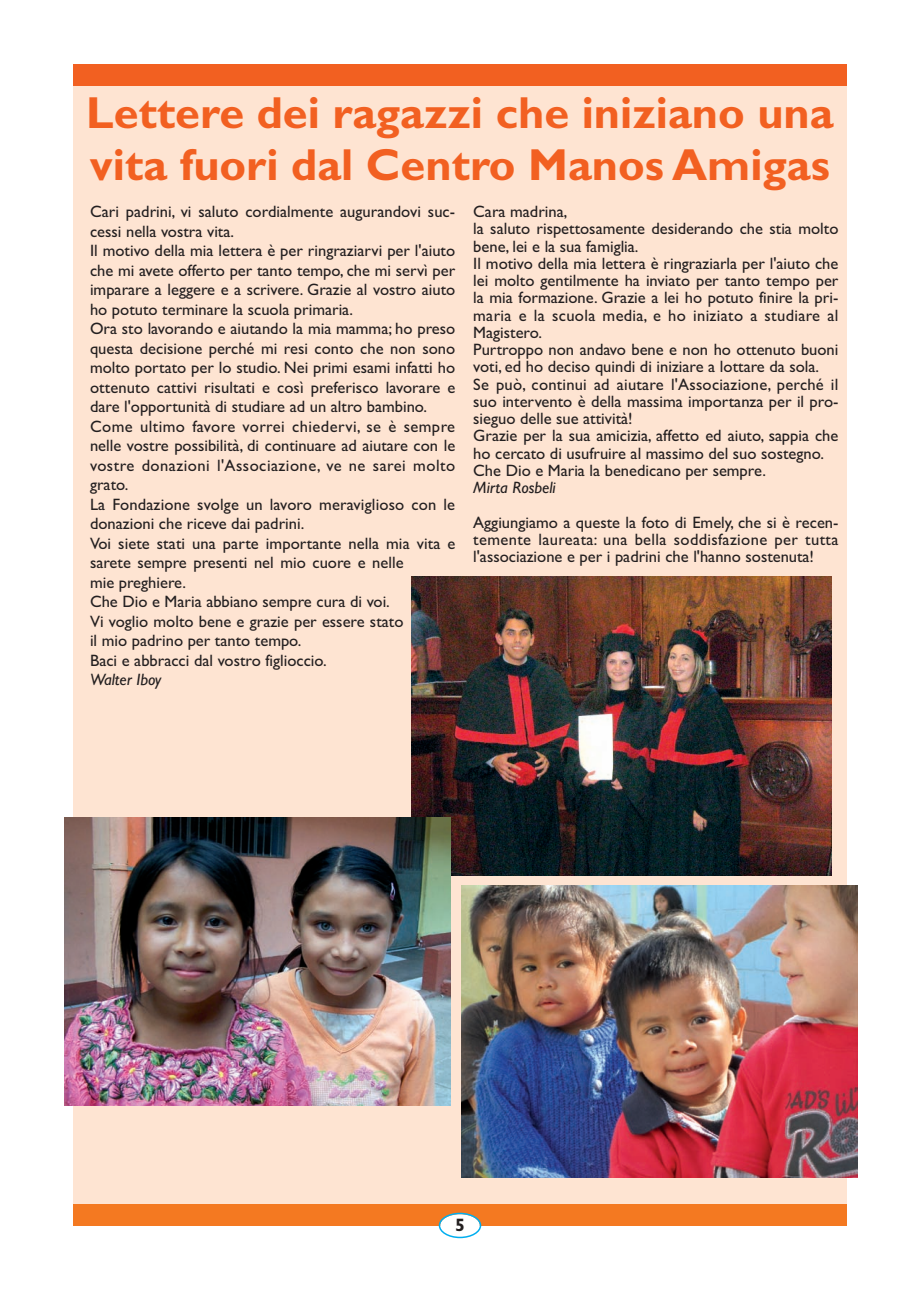
<style>
.page{position:relative;width:920px;height:1290px;background:#fff}
.page>*{position:absolute;margin:0;border:0;box-sizing:border-box;transform-origin:0 0}
.t1{font:700 45px/52.5px "Gill Sans";color:#f26021}
.t2{font:700 18px "Gill Sans";color:#231f20}
.t3{font:16.5px/19.5px "Gill Sans TT";color:#231f20}
.t4{font:16.5px "Gill Sans Italic TT";color:#231f20}
</style>
<div class="page">
<div style="left:73px;top:77px;width:774px;height:1136px;background:#fee4d2"></div>
<div style="left:73px;top:65px;width:774px;height:21px;background:#f26021"></div>
<div style="left:73px;top:1204px;width:774px;height:21px;background:#f47921"></div>
<svg style="left:439px;top:1213px;width:42px;height:25px"></svg>
<img style="left:411px;top:576px;width:420px;height:300px">
<img style="left:461px;top:886px;width:396px;height:291px">
<img style="left:64px;top:818px;width:386px;height:288px">
<h1 class="t1" style="left:86px;top:90px;width:749px">Lettere dei ragazzi che iniziano una vita fuori dal Centro Manos Amigas</h1>
<p class="t3" style="left:90px;top:202px;width:367px">Cari padrini, vi saluto cordialmente augurandovi suc&shy;cessi nella vostra vita.<br>Il motivo della mia lettera è per ringraziarvi per l'aiuto che mi avete offerto per tanto tempo, che mi servì per imparare a leggere e a scrivere. Grazie al vostro aiuto ho potuto terminare la scuola primaria.<br>Ora sto lavorando e aiutando la mia mamma; ho preso questa decisione perché mi resi conto che non sono molto portato per lo studio. Nei primi esami infatti ho ottenuto cattivi risultati e così preferisco lavorare e dare l'opportunità di studiare ad un altro bambino.<br>Come ultimo favore vorrei chiedervi, se è sempre nelle vostre possibilità, di continuare ad aiutare con le vostre donazioni l'Associazione, ve ne sarei molto grato.<br>La Fondazione svolge un lavoro meraviglioso con le donazioni che riceve dai padrini.<br>Voi siete stati una parte importante nella mia vita e sarete sempre presenti nel mio cuore e nelle<br>mie preghiere.<br>Che Dio e Maria abbiano sempre cura di voi.<br>Vi voglio molto bene e grazie per essere stato<br>il mio padrino per tanto tempo.<br>Baci e abbracci dal vostro figlioccio.</p>
<p class="t4" style="left:90px;top:670px;width:73px">Walter Iboy</p>
<p class="t3" style="left:473px;top:203px;width:367px;line-height:17.2px">Cara madrina,<br>la saluto rispettosamente desiderando che stia molto bene, lei e la sua famiglia.<br>Il motivo della mia lettera è ringraziarla per l'aiuto che lei molto gentilmente ha inviato per tanto tempo per la mia formazione. Grazie a lei ho potuto finire la pri&shy;maria e la scuola media, e ho iniziato a studiare al Magistero.<br>Purtroppo non andavo bene e non ho ottenuto buoni voti, ed ho deciso quindi di iniziare a lottare da sola.<br>Se può, continui ad aiutare l'Associazione, perché il suo intervento è della massima importanza per il pro&shy;sieguo delle sue attività!<br>Grazie per la sua amicizia, affetto ed aiuto, sappia che ho cercato di usufruire al massimo del suo sostegno.<br>Che Dio e Maria la benedicano per sempre.</p>
<p class="t4" style="left:473px;top:478px;width:84px">Mirta Rosbeli</p>
<p class="t3" style="left:473px;top:513px;width:367px;line-height:17.2px;text-align:justify">Aggiungiamo a queste la foto di Emely, che si è recen&shy;temente laureata: una bella soddisfazione per tutta l'associazione e per i padrini che l'hanno sostenuta!</p>
<p class="t2" style="left:455px;top:1217px;width:11px">5</p>
</div>
